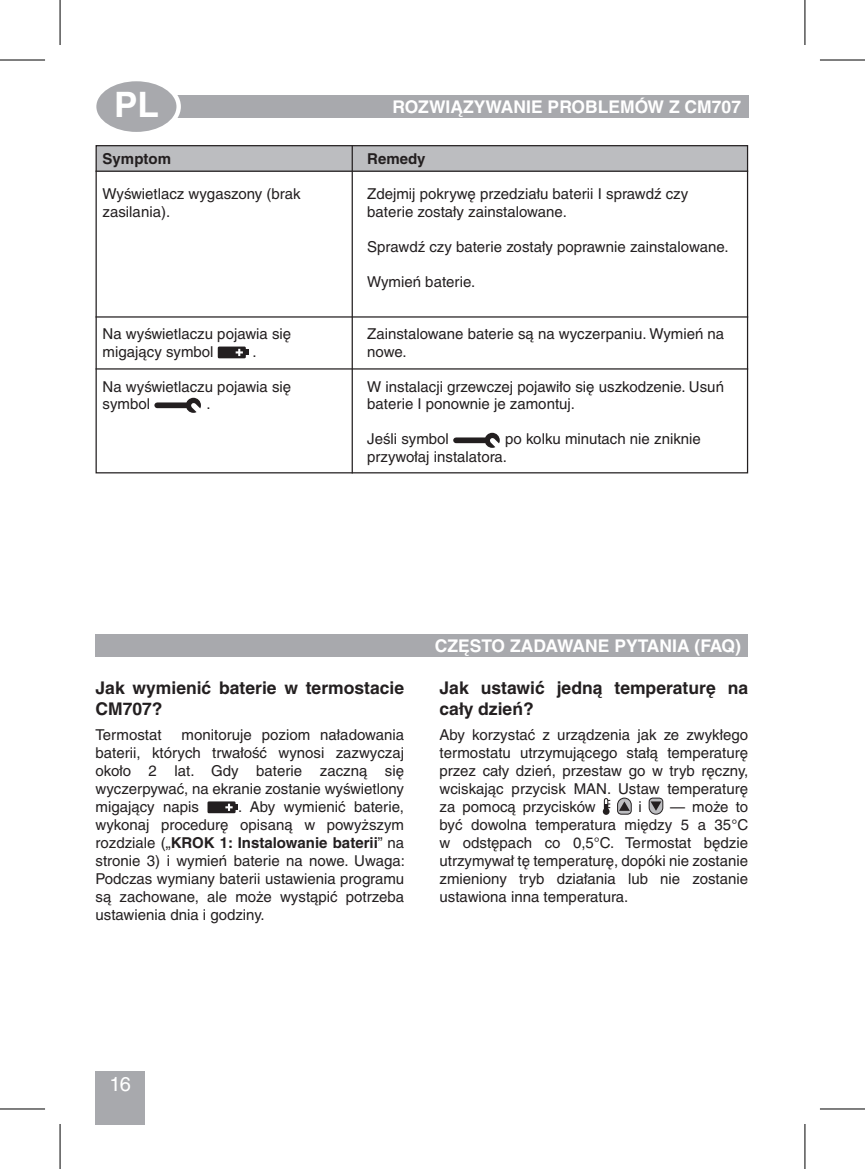
<style>
.page{position:relative;width:865px;height:1169px;background:#fff}
.page>*{position:absolute;margin:0;border:0;box-sizing:border-box;transform-origin:0 0}
.t1{font:700 35px "Helvetica LT Std";color:#fff}
.t2{font:20px "Helvetica LT Std";color:#fff}
.t3{font:700 17.5px/21px "Helvetica CE";color:#231f20}
.t4{font:700 17.5px "Helvetica CE";color:#fff}
.t5{font:15px/18px "Helvetica CE";color:#231f20}
.t6{font:700 15px "Helvetica CE";color:#231f20}
.s1{font-weight:700}
</style>
<div class="page">
<div style="left:95px;top:1072px;width:50px;height:53px;background:#a8a9ad"></div>
<div style="left:163px;top:95px;width:584px;height:23px;background:#a8a9ad"></div>
<div style="left:94px;top:79px;width:85px;height:55px;background:#a8a9ad;border-radius:50%"></div>
<div style="left:92px;top:77px;width:89px;height:59px;border:4px solid #fff;border-radius:50%"></div>
<div style="left:96px;top:146px;width:651px;height:25px;background:#bcbdc0"></div>
<hr style="left:95px;top:171px;width:652px;height:1px;background:#231f20">
<hr style="left:95px;top:316px;width:652px;height:2px;background:#231f20">
<hr style="left:351px;top:146px;width:2px;height:327px;background:#231f20">
<svg style="left:207px;top:801px;width:31px;height:12px"></svg>
<div style="left:95px;top:634px;width:652px;height:22px;background:#a8a9ad"></div>
<div style="left:602px;top:808px;width:7px;height:7px;background:#231f20;border-radius:50%"></div>
<svg style="left:603px;top:798px;width:7px;height:13px"></svg>
<svg style="left:617px;top:797px;width:14px;height:17px"></svg>
<svg style="left:648px;top:798px;width:15px;height:17px"></svg>
<svg style="left:218px;top:347px;width:30px;height:11px"></svg>
<div style="left:157px;top:402px;width:30px;height:6px;background:#231f20"></div>
<svg style="left:186px;top:398px;width:15px;height:15px"></svg>
<div style="left:456px;top:437px;width:30px;height:6px;background:#231f20"></div>
<svg style="left:485px;top:433px;width:15px;height:15px"></svg>
<hr style="left:95px;top:368px;width:652px;height:2px;background:#231f20">
<hr style="left:60px;top:0;width:1px;height:45px;background:#000">
<hr style="left:0;top:60px;width:45px;height:1px;background:#000">
<hr style="left:804px;top:0;width:1px;height:45px;background:#000">
<hr style="left:819px;top:60px;width:45px;height:1px;background:#000">
<hr style="left:60px;top:1124px;width:1px;height:45px;background:#000">
<hr style="left:0;top:1108px;width:45px;height:1px;background:#000">
<hr style="left:804px;top:1124px;width:1px;height:45px;background:#000">
<hr style="left:819px;top:1108px;width:45px;height:1px;background:#000">
<h1 class="t1" style="left:114px;top:84px;width:46px">PL</h1>
<p class="t4" style="left:392px;top:97px;width:350px">ROZWIĄZYWANIE PROBLEMÓW Z CM707</p>
<p class="t6" style="left:103px;top:150px;width:70px">Symptom</p>
<p class="t5" style="left:103px;top:185px;width:199px">Wyświetlacz wygaszony (brak zasilania).</p>
<p class="t5" style="left:103px;top:325px;width:190px">Na wyświetlaczu pojawia się migający symbol</p>
<p class="t5" style="left:252px;top:343px;width:6px">.</p>
<p class="t5" style="left:103px;top:378px;width:190px">Na wyświetlaczu pojawia się symbol</p>
<p class="t5" style="left:206px;top:395px;width:6px">.</p>
<p class="t6" style="left:367px;top:150px;width:60px">Remedy</p>
<p class="t5" style="left:367px;top:185px;width:322px">Zdejmij pokrywę przedziału baterii I sprawdź czy baterie zostały zainstalowane.</p>
<p class="t5" style="left:367px;top:238px;width:363px">Sprawdź czy baterie zostały poprawnie zainstalowane.</p>
<p class="t5" style="left:367px;top:273px;width:110px">Wymień baterie.</p>
<p class="t5" style="left:367px;top:325px;width:358px">Zainstalowane baterie są na wyczerpaniu. Wymień na nowe.</p>
<p class="t5" style="left:367px;top:378px;width:358px">W instalacji grzewczej pojawiło się uszkodzenie. Usuń baterie I ponownie je zamontuj.</p>
<p class="t5" style="left:367px;top:430px;width:83px">Jeśli symbol</p>
<p class="t5" style="left:367px;top:430px;width:335px;text-indent:138px">po kolku minutach nie zniknie przywołaj instalatora.</p>
<p class="t3" style="left:95px;top:677px;width:310px">Jak wymienić baterie w termostacie<br>CM707?</p>
<p class="t5" style="left:95px;top:725px;width:68px">Termostat</p>
<p class="t5" style="left:95px;top:725px;width:310px;text-align:justify;text-indent:86px">monitoruje poziom naładowania baterii, których trwałość wynosi zazwyczaj około 2 lat. Gdy baterie zaczną się wyczerpywać, na ekranie zostanie wyświetlony migający napis</p>
<p class="t5" style="left:95px;top:797px;width:311px;text-align:justify;text-indent:143px">. Aby wymienić baterie, wykonaj procedurę opisaną w powyższym rozdziale („<span class="s1">KROK 1: Instalowanie baterii</span>” na stronie 3) i wymień baterie na nowe. Uwaga:<br>Podczas wymiany baterii ustawienia programu są zachowane, ale może wystąpić potrzeba ustawienia dnia i godziny.</p>
<p class="t4" style="left:434px;top:635px;width:307px">CZĘSTO ZADAWANE PYTANIA (FAQ)</p>
<p class="t3" style="left:439px;top:677px;width:310px">Jak ustawić jedną temperaturę na cały dzień?</p>
<p class="t5" style="left:439px;top:725px;width:310px;text-align:justify">Aby korzystać z urządzenia jak ze zwykłego termostatu utrzymującego stałą temperaturę przez cały dzień, przestaw go w tryb ręczny, wciskając przycisk MAN. Ustaw temperaturę za pomocą przycisków</p>
<p class="t5" style="left:638px;top:797px;width:5px">i</p>
<p class="t5" style="left:439px;top:797px;width:310px;text-align:justify;text-indent:230px">— może to być dowolna temperatura między 5 a 35°C w odstępach co 0,5°C. Termostat będzie utrzymywał tę temperaturę, dopóki nie zostanie zmieniony tryb działania lub nie zostanie ustawiona inna temperatura.</p>
<h2 class="t2" style="left:109px;top:1072px;width:23px">16</h2>
</div>
